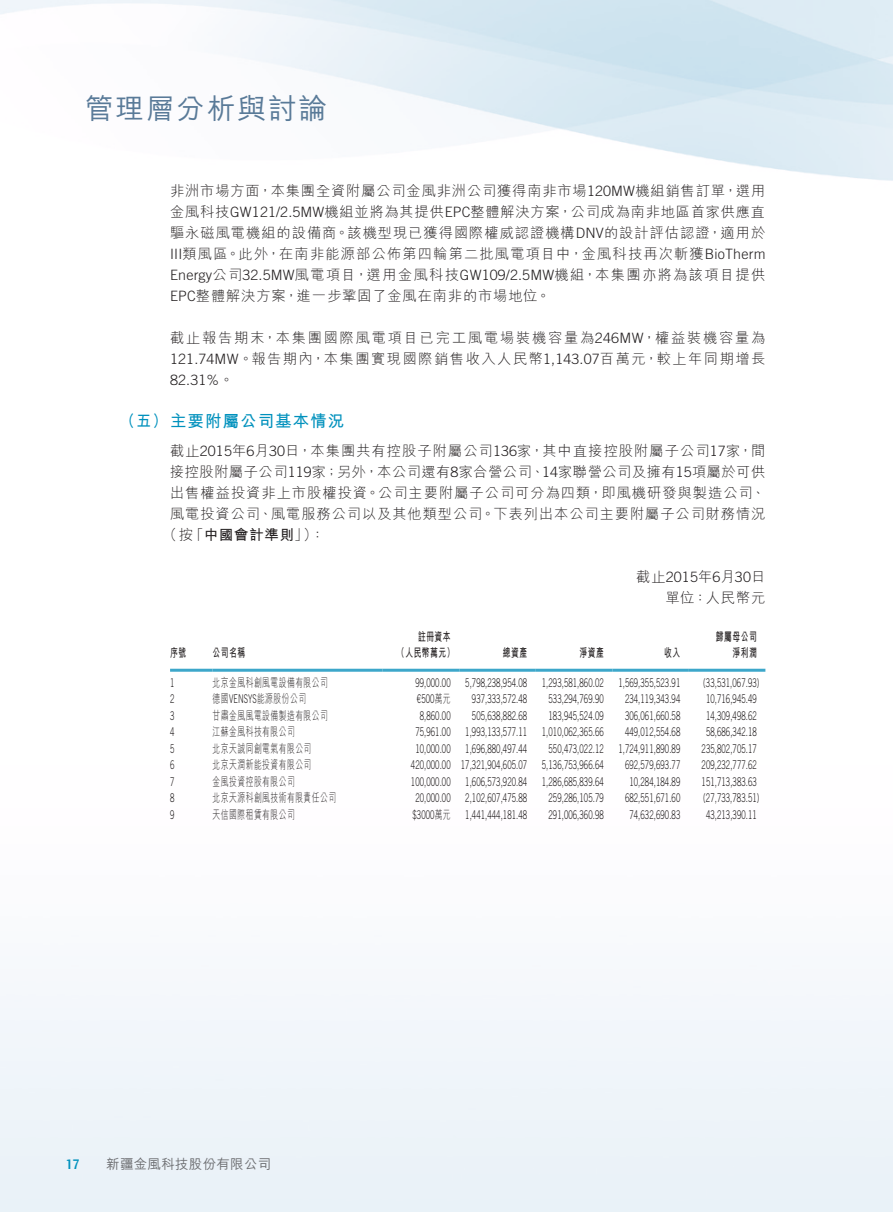
<style>
.page{position:relative;width:893px;height:1212px;background:#fff}
.page>*{position:absolute;margin:0;border:0;box-sizing:border-box;transform-origin:0 0}
.t1{font:500 28.5px "M Hei HK";letter-spacing:.07em;color:#597a98}
.Heading_2{font:700 16.5px "M Hei HK";letter-spacing:.06em;color:#0091bd;scale:.9 1}
.t2{font:700 condensed 15px "Modena";color:#0091bd}
.Body_Text{font:300 14.25px/21px "M Hei HK";letter-spacing:.07em;color:#231f20;text-align:justify}
.Body_Text-2{font:300 14.25px "M Hei HK";letter-spacing:.035em;color:#231f20}
.Body_Text-3{font:300 14.25px "Trade Gothic LT Std";letter-spacing:.01em;color:#231f20}
.Body_Text-4{font:700 14.25px "M Hei HK";letter-spacing:.06em;color:#231f20}
.t3{font:500 13.5px "M Hei HK";letter-spacing:.02em;color:#6c6d70}
.Body_Text-5{font:300 12px "Trade Gothic LT Std";letter-spacing:.01em;color:#231f20;scale:.65 1}
.Body_Text-6{font:300 12px "M Hei HK";letter-spacing:.06em;color:#231f20;scale:.65 1}
.Body_Text-7{font:700 12px "M Hei HK";letter-spacing:.06em;color:#231f20;scale:.65 1}
.s1{font-family:"Trade Gothic LT Std"}
.s2{font-weight:300}
.s3{font-family:"M Hei HK"}
</style>
<div class="page">
<hr style="left:170px;top:669px;width:43px;height:3px;background:#3da7ca">
<hr style="left:213px;top:669px;width:170px;height:3px;background:#3da7ca">
<hr style="left:383px;top:669px;width:76px;height:3px;background:#3da7ca">
<hr style="left:459px;top:669px;width:77px;height:3px;background:#3da7ca">
<hr style="left:536px;top:669px;width:76px;height:3px;background:#3da7ca">
<hr style="left:612px;top:669px;width:77px;height:3px;background:#3da7ca">
<hr style="left:689px;top:669px;width:76px;height:3px;background:#3da7ca">
<h1 class="t1" style="left:85px;top:88px;width:243px">管理層分析與討論</h1>
<p class="Body_Text" style="left:170px;top:180px;width:597px">非洲市場方面，本集團全資附屬公司金風非洲公司獲得南非市場<span class="s1">120MW</span>機組銷售訂單，選用金風科技<span class="s1">GW121/2.5MW</span>機組並將為其提供<span class="s1">EPC</span>整體解決方案，公司成為南非地區首家供應直驅永磁風電機組的設備商。該機型現已獲得國際權威認證機構<span class="s1">DNV</span>的設計評估認證，適用於<span class="s1">III</span>類風區。此外，在南非能源部公佈第四輪第二批風電項目中，金風科技再次斬獲<span class="s1">BioTherm Energy</span>公司<span class="s1">32.5MW</span>風電項目，選用金風科技<span class="s1">GW109/2.5MW</span>機組，本集團亦將為該項目提供<span class="s1">EPC</span>整體解決方案，進一步鞏固了金風在南非的市場地位。</p>
<p class="Body_Text" style="left:170px;top:327px;width:597px">截止報告期末，本集團國際風電項目已完工風電場裝機容量為<span class="s1">246MW</span>，權益裝機容量為<span class="s1">121.74MW</span>。報告期內，本集團實現國際銷售收入人民幣<span class="s1">1,143.07</span>百萬元，較上年同期增長<span class="s1">82.31%</span>。</p>
<p class="Heading_2" style="left:120px;top:409px;width:251px">（五）主要附屬公司基本情況</p>
<p class="Body_Text" style="left:170px;top:440px;width:597px;text-align:right">截止<span class="s1">2015</span>年月<span class="s1">6 30</span>日，本集團共有控股子附屬公司<span class="s1">136</span>家，其中直接控股附屬子公司<span class="s1">17</span>家，間<br><span class="s1">14</span>家聯營公司及擁有<span class="s1">15</span>項屬於可供</p>
<p class="Body_Text-2" style="left:170px;top:465px;width:376px">接控股附屬子公司<span class="s1">119</span>家；另外，本公司還有<span class="s1">8</span>家合營公司、</p>
<p class="Body_Text" style="left:170px;top:482px;width:597px">出售權益投資非上市股權投資。公司主要附屬子公司可分為四類，即風機研發與製造公司、</p>
<p class="Body_Text" style="left:170px;top:503px;width:597px">風電投資公司、風電服務公司以及其他類型公司。下表列出本公司主要附屬子公司財務情況</p>
<p class="Body_Text" style="left:303px;top:524px;width:23px">：(</p>
<p class="Body_Text-4" style="left:190px;top:524px;width:120px"><span class="s2">「</span>中國會計準則<span class="s2">「</span></p>
<p class="Body_Text" style="left:163px;top:524px;width:32px">（按</p>
<p class="Body_Text-3" style="left:636px;top:569px;width:131px"><span class="s3">截止</span>2015<span class="s3">年月</span>6 30<span class="s3">日</span></p>
<p class="Body_Text" style="left:665px;top:587px;width:101px">單位：人民幣元</p>
<p class="Body_Text-7" style="left:170px;top:644px;width:26px">序號</p>
<p class="Body_Text-5" style="left:170px;top:675px;width:8px">1</p>
<p class="Body_Text-7" style="left:213px;top:644px;width:52px">公司名稱</p>
<p class="Body_Text-6" style="left:213px;top:676px;width:179px">北京金風科創風電設備有限公司</p>
<p class="Body_Text-7" style="left:418px;top:628px;width:52px">註冊資本</p>
<p class="Body_Text-7" style="left:397px;top:644px;width:91px">（人民幣萬元）</p>
<p class="Body_Text-5" style="left:415px;top:675px;width:56px">99,000.00</p>
<p class="Body_Text-7" style="left:503px;top:644px;width:39px">總資產</p>
<p class="Body_Text-5" style="left:465px;top:675px;width:97px">5,798,238,954.08</p>
<p class="Body_Text-7" style="left:579px;top:644px;width:39px">淨資產</p>
<p class="Body_Text-5" style="left:542px;top:675px;width:97px">1,293,581,860.02</p>
<p class="Body_Text-7" style="left:664px;top:644px;width:26px">收入</p>
<p class="Body_Text-5" style="left:618px;top:675px;width:97px">1,569,355,523.91</p>
<p class="Body_Text-7" style="left:716px;top:628px;width:64px">歸屬母公司</p>
<p class="Body_Text-7" style="left:732px;top:644px;width:39px">淨利潤</p>
<p class="Body_Text-5" style="left:703px;top:675px;width:88px">)33,531,067.93(</p>
<p class="Body_Text-5" style="left:170px;top:692px;width:8px">2</p>
<p class="Body_Text-6" style="left:213px;top:693px;width:145px">德國<span class="s1">VENSYS</span>能源股份公司</p>
<p class="Body_Text-5" style="left:417px;top:692px;width:53px">€500<span class="s3">萬元</span></p>
<p class="Body_Text-5" style="left:472px;top:692px;width:87px">937,333,572.48</p>
<p class="Body_Text-5" style="left:548px;top:692px;width:87px">533,294,769.90</p>
<p class="Body_Text-5" style="left:625px;top:692px;width:87px">234,119,343.94</p>
<p class="Body_Text-5" style="left:706px;top:692px;width:80px">10,716,945.49</p>
<p class="Body_Text-5" style="left:170px;top:708px;width:8px">3</p>
<p class="Body_Text-6" style="left:213px;top:709px;width:179px">甘肅金風風電設備製造有限公司</p>
<p class="Body_Text-5" style="left:420px;top:708px;width:49px">8,860.00</p>
<p class="Body_Text-5" style="left:472px;top:708px;width:87px">505,638,882.68</p>
<p class="Body_Text-5" style="left:548px;top:708px;width:87px">183,945,524.09</p>
<p class="Body_Text-5" style="left:625px;top:708px;width:87px">306,061,660.58</p>
<p class="Body_Text-5" style="left:706px;top:708px;width:80px">14,309,498.62</p>
<p class="Body_Text-5" style="left:170px;top:725px;width:8px">4</p>
<p class="Body_Text-6" style="left:213px;top:726px;width:128px">江蘇金風科技有限公司</p>
<p class="Body_Text-5" style="left:415px;top:725px;width:56px">75,961.00</p>
<p class="Body_Text-5" style="left:465px;top:725px;width:97px">1,993,133,577.11</p>
<p class="Body_Text-5" style="left:542px;top:725px;width:97px">1,010,062,365.66</p>
<p class="Body_Text-5" style="left:625px;top:725px;width:87px">449,012,554.68</p>
<p class="Body_Text-5" style="left:706px;top:725px;width:80px">58,686,342.18</p>
<p class="Body_Text-5" style="left:170px;top:741px;width:8px">5</p>
<p class="Body_Text-6" style="left:213px;top:742px;width:154px">北京天誠同創電氣有限公司</p>
<p class="Body_Text-5" style="left:415px;top:741px;width:56px">10,000.00</p>
<p class="Body_Text-5" style="left:465px;top:741px;width:97px">1,696,880,497.44</p>
<p class="Body_Text-5" style="left:548px;top:741px;width:87px">550,473,022.12</p>
<p class="Body_Text-5" style="left:618px;top:741px;width:97px">1,724,911,890.89</p>
<p class="Body_Text-5" style="left:702px;top:741px;width:87px">235,802,705.17</p>
<p class="Body_Text-5" style="left:170px;top:758px;width:8px">6</p>
<p class="Body_Text-6" style="left:213px;top:759px;width:154px">北京天潤新能投資有限公司</p>
<p class="Body_Text-5" style="left:411px;top:758px;width:63px">420,000.00</p>
<p class="Body_Text-5" style="left:461px;top:758px;width:104px">17,321,904,605.07</p>
<p class="Body_Text-5" style="left:542px;top:758px;width:97px">5,136,753,966.64</p>
<p class="Body_Text-5" style="left:625px;top:758px;width:87px">692,579,693.77</p>
<p class="Body_Text-5" style="left:702px;top:758px;width:87px">209,232,777.62</p>
<p class="Body_Text-5" style="left:170px;top:774px;width:8px">7</p>
<p class="Body_Text-6" style="left:213px;top:775px;width:128px">金風投資控股有限公司</p>
<p class="Body_Text-5" style="left:411px;top:774px;width:63px">100,000.00</p>
<p class="Body_Text-5" style="left:465px;top:774px;width:97px">1,606,573,920.84</p>
<p class="Body_Text-5" style="left:542px;top:774px;width:97px">1,286,685,839.64</p>
<p class="Body_Text-5" style="left:629px;top:774px;width:80px">10,284,184.89</p>
<p class="Body_Text-5" style="left:702px;top:774px;width:87px">151,713,383.63</p>
<p class="Body_Text-5" style="left:170px;top:791px;width:8px">8</p>
<p class="Body_Text-6" style="left:213px;top:792px;width:192px">北京天源科創風技術有限責任公司</p>
<p class="Body_Text-5" style="left:415px;top:791px;width:56px">20,000.00</p>
<p class="Body_Text-5" style="left:465px;top:791px;width:97px">2,102,607,475.88</p>
<p class="Body_Text-5" style="left:548px;top:791px;width:87px">259,286,105.79</p>
<p class="Body_Text-5" style="left:625px;top:791px;width:87px">682,551,671.60</p>
<p class="Body_Text-5" style="left:703px;top:791px;width:88px">)27,733,783.51(</p>
<p class="Body_Text-5" style="left:170px;top:807px;width:8px">9</p>
<p class="Body_Text-6" style="left:213px;top:808px;width:128px">天信國際租賃有限公司</p>
<p class="Body_Text-5" style="left:413px;top:807px;width:60px">$3000<span class="s3">萬元</span></p>
<p class="Body_Text-5" style="left:465px;top:807px;width:97px">1,441,444,181.48</p>
<p class="Body_Text-5" style="left:548px;top:807px;width:87px">291,006,360.98</p>
<p class="Body_Text-5" style="left:629px;top:807px;width:80px">74,632,690.83</p>
<p class="Body_Text-5" style="left:706px;top:807px;width:80px">43,213,390.11</p>
<p class="t2" style="left:66px;top:1157px;width:15px">17</p>
<p class="t3" style="left:106px;top:1154px;width:166px">新疆金風科技股份有限公司</p>
</div>
